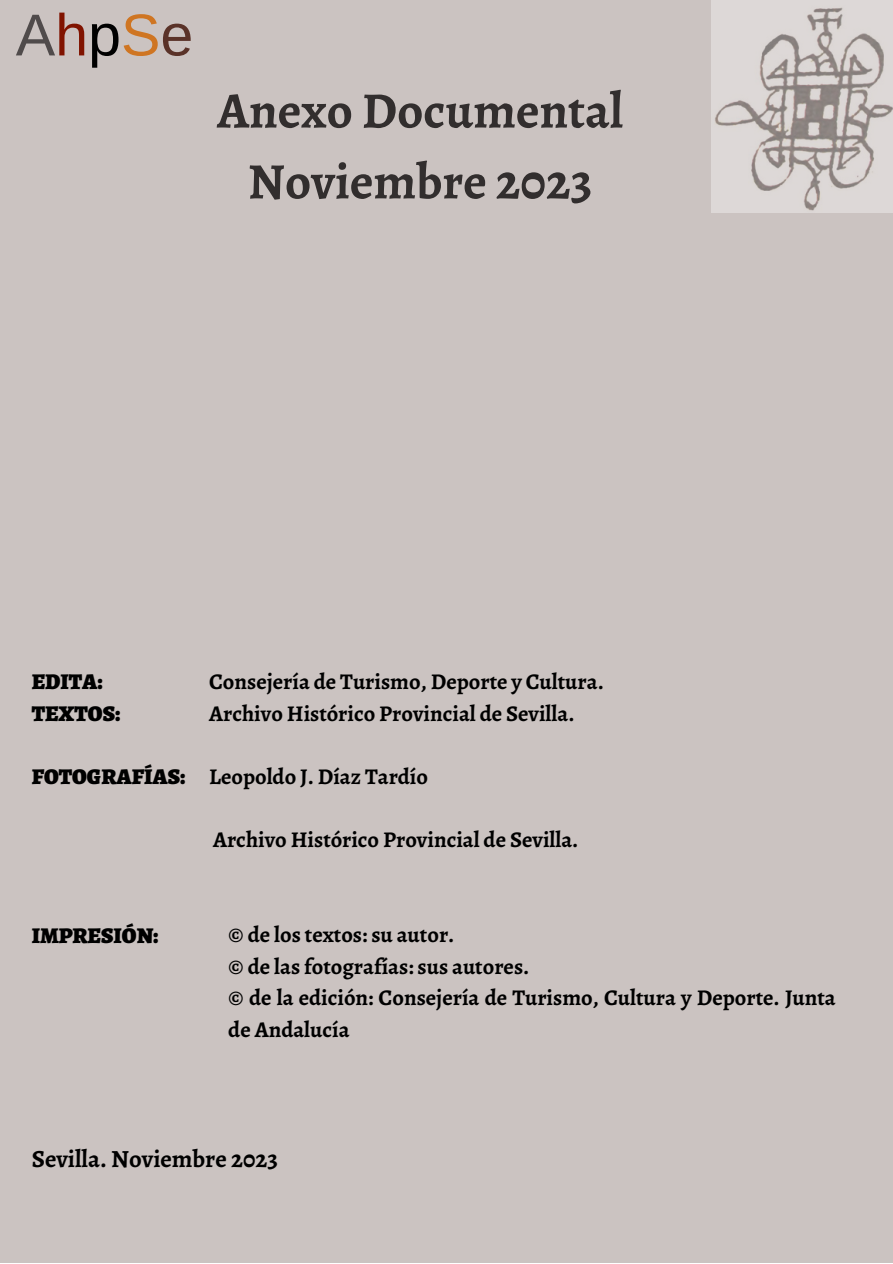
<style>
.page{position:relative;width:893px;height:1264px;background:#fff}
.page>*{position:absolute;margin:0;border:0;box-sizing:border-box;transform-origin:0 0}
.t1{font:59.1px "Arimo";color:#504b4b}
.t2{font:700 51px "Alegreya";color:#322e2e}
.t3{font:700 24.75px "Alegreya";color:#000}
.t4{font:700 22.5px/31.5px "Alegreya";color:#000}
.t5{font:900 22.5px "Alegreya";color:#000}
.s1{color:#801300}
.s2{color:#000}
.s3{color:#cf7522}
.s4{color:#5a3228}
</style>
<div class="page">
<div style="left:0;top:0;width:892px;height:1262px;background:#cbc3c1"></div>
<img style="left:711px;top:0;width:181px;height:212px">
<p class="t1" style="left:16px;top:2px;width:179px">A<span class="s1">h</span><span class="s2">p</span><span class="s3">S</span><span class="s4">e</span></p>
<p class="t2" style="left:217px;top:76px;width:407px">Anexo Documental</p>
<p class="t2" style="left:248px;top:146px;width:346px">Noviembre 2023</p>
<p class="t5" style="left:32px;top:666px;width:73px">EDITA:</p>
<p class="t5" style="left:32px;top:698px;width:90px">TEXTOS:</p>
<p class="t5" style="left:32px;top:761px;width:155px">FOTOGRAFÍAS:</p>
<p class="t4" style="left:209px;top:666px;width:396px">Consejería de Turismo, Deporte y Cultura.</p>
<p class="t4" style="left:209px;top:697px;width:367px">Archivo Histórico Provincial de Sevilla.</p>
<p class="t4" style="left:209px;top:760px;width:220px">Leopoldo J. Díaz Tardío</p>
<p class="t4" style="left:213px;top:823px;width:367px">Archivo Histórico Provincial de Sevilla.</p>
<p class="t5" style="left:32px;top:919px;width:128px">IMPRESIÓN:</p>
<p class="t4" style="left:228px;top:918px;width:227px">© de los textos: su autor.</p>
<p class="t4" style="left:228px;top:950px;width:302px">© de las fotografías: sus autores.</p>
<p class="t4" style="left:228px;top:981px;width:609px">© de la edición: Consejería de Turismo, Cultura y Deporte. Junta de Andalucía</p>
<p class="t3" style="left:32px;top:1141px;width:248px">Sevilla. Noviembre 2023</p>
</div>
